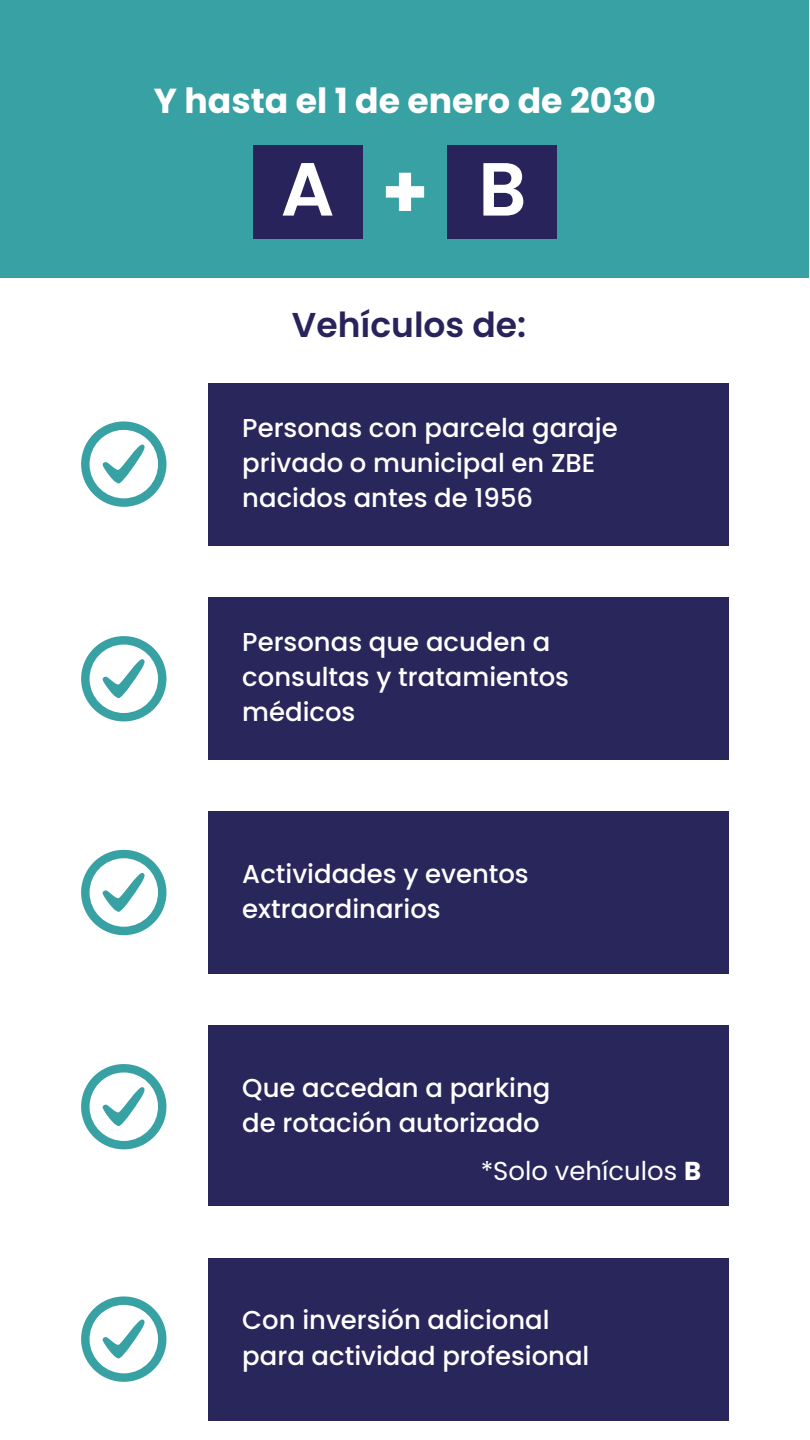
<style>
.page{position:relative;width:810px;height:1440px;background:#fff}
.page>*{position:absolute;margin:0;border:0;box-sizing:border-box;transform-origin:0 0}
.t1{font:600 75.2px "Poppins";color:#fff}
.t2{font:700 34.7px "Poppins";color:#fff}
.t3{font:600 34.5px "Poppins";color:#29235c}
.t4{font:500 25.9px/35.2px "Poppins";color:#fff}
.t5{font:25.9px "Poppins";color:#fff}
.s1{font-weight:700;font-size:75px}
.s2{font-weight:700}
</style>
<div class="page">
<svg style="left:81px;top:421px;width:85px;height:86px"></svg>
<div style="left:208px;top:383px;width:521px;height:162px;background:#29265b"></div>
<div style="left:0;top:0;width:809px;height:278px;background:#38a1a3"></div>
<div style="left:253px;top:145px;width:109px;height:94px;background:#29235c"></div>
<div style="left:448px;top:145px;width:109px;height:94px;background:#29235c"></div>
<svg style="left:81px;top:636px;width:85px;height:85px"></svg>
<div style="left:208px;top:597px;width:521px;height:163px;background:#29265b"></div>
<svg style="left:81px;top:850px;width:85px;height:85px"></svg>
<div style="left:208px;top:811px;width:521px;height:163px;background:#29265b"></div>
<svg style="left:81px;top:1064px;width:85px;height:85px"></svg>
<div style="left:208px;top:1025px;width:521px;height:181px;background:#29265b"></div>
<svg style="left:81px;top:1296px;width:85px;height:86px"></svg>
<div style="left:208px;top:1258px;width:521px;height:162px;background:#29265b"></div>
<h2 class="t2" style="left:154px;top:81px;width:504px">Y hasta el 1 de enero de 2030</h2>
<h1 class="t1" style="left:281px;top:146px;width:247px">A<span class="s1">+</span>B</h1>
<h3 class="t3" style="left:292px;top:305px;width:236px">Vehículos de:</h3>
<p class="t4" style="left:242px;top:410px;width:377px">Personas con parcela garaje privado o municipal en ZBE nacidos antes de 1956</p>
<p class="t4" style="left:242px;top:624px;width:328px">Personas que acuden a consultas y tratamientos médicos</p>
<p class="t4" style="left:242px;top:856px;width:288px">Actividades y eventos extraordinarios</p>
<p class="t4" style="left:242px;top:1070px;width:310px">Que accedan a parking de rotación autorizado</p>
<p class="t5" style="left:481px;top:1156px;width:222px">*Solo vehículos <span class="s2">B</span></p>
<p class="t4" style="left:242px;top:1303px;width:349px">Con inversión adicional para actividad profesional</p>
</div>
